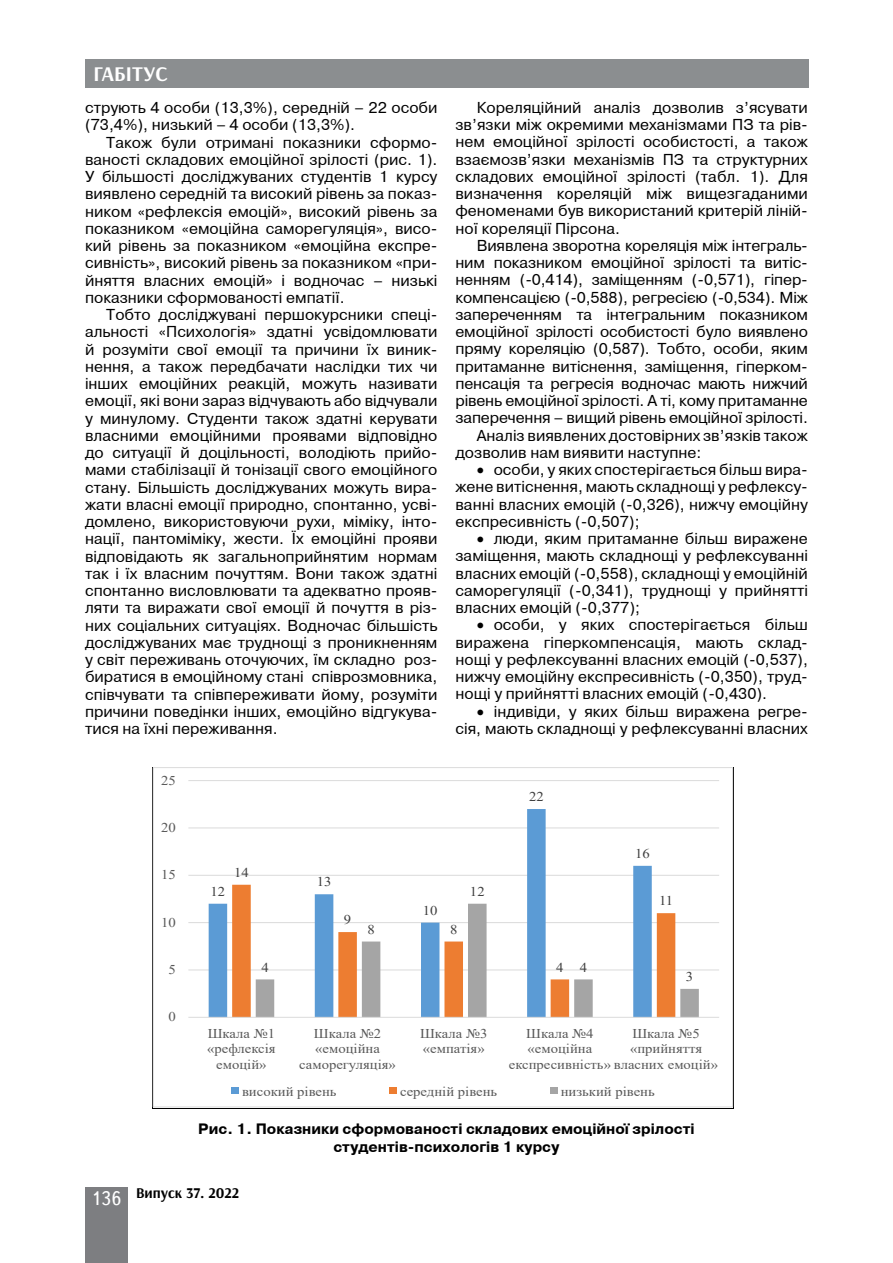
<style>
.page{position:relative;width:893px;height:1263px;background:#fff}
.page>*{position:absolute;margin:0;border:0;box-sizing:border-box;transform-origin:0 0}
.t1{font:700 21px "Arsenal";color:#fff}
.t2{font:15.75px/17.2px "Pragmatica C";color:#000;text-align:justify}
.t3{font:700 15px/17.2px "Pragmatica C";color:#000;text-align:center}
.t4{font:700 15px "Arsenal";color:#000}
.t5{font:13.5px "Times New Roman";color:#595959;scale:1.1 1}
.t6{font:13.35px/15.5px "Times New Roman";color:#595959;text-align:center;scale:1.1 1}
.t7{font:13.35px "Times New Roman";color:#404040;scale:1.1 1}
.s1{font-family:"Ukrainian Text";font-weight:400;font-size:19.5px;color:#fff}
</style>
<div class="page">
<div style="left:85px;top:59px;width:723px;height:29px;background:#8b8e90"></div>
<div style="left:85px;top:1186px;width:43px;height:76px;background:#7d7e81"></div>
<hr style="left:153px;top:768px;width:1px;height:340px;background:#000">
<hr style="left:733px;top:768px;width:1px;height:340px;background:#000">
<hr style="left:153px;top:1108px;width:580px;height:1px;background:#000">
<hr style="left:188px;top:969px;width:531px;height:1px;background:#d9d9d9">
<hr style="left:188px;top:922px;width:531px;height:1px;background:#d9d9d9">
<hr style="left:188px;top:875px;width:531px;height:1px;background:#d9d9d9">
<hr style="left:188px;top:827px;width:531px;height:1px;background:#d9d9d9">
<hr style="left:188px;top:780px;width:531px;height:1px;background:#d9d9d9">
<svg style="left:209px;top:809px;width:443px;height:208px"></svg>
<svg style="left:232px;top:885px;width:420px;height:132px"></svg>
<svg style="left:256px;top:904px;width:443px;height:113px"></svg>
<hr style="left:188px;top:1017px;width:531px;height:1px;background:#d9d9d9">
<div style="left:231px;top:1087px;width:8px;height:7px;background:#5b9bd5"></div>
<div style="left:390px;top:1087px;width:7px;height:7px;background:#ed7d31"></div>
<div style="left:550px;top:1087px;width:7px;height:7px;background:#a5a5a5"></div>
<h1 class="t1" style="left:94px;top:61px;width:76px">ГАБІТУС</h1>
<p class="t2" style="left:85px;top:99px;width:354px">струють 4 особи (13,3%), середній – 22 особи (73,4%), низький – 4 особи (13,3%).</p>
<p class="t2" style="left:85px;top:134px;width:354px;text-indent:21px">Також були отримані показники сформо&shy;ваності складових емоційної зрілості (рис. 1).<br>У більшості досліджуваних студентів 1 курсу виявлено середній та високий рівень за показ&shy;ником «рефлексія емоцій», високий рівень за показником «емоційна саморегуляція», висо&shy;кий рівень за показником «емоційна експре&shy;сивність», високий рівень за показником «при&shy;йняття власних емоцій» і водночас – низькі показники сформованості емпатії.</p>
<p class="t2" style="left:85px;top:306px;width:354px;text-indent:21px">Тобто досліджувані першокурсники спеці&shy;альності «Психологія» здатні усвідомлювати й розуміти свої емоції та причини їх виник&shy;нення, а також передбачати наслідки тих чи інших емоційних реакцій, можуть називати емоції, які вони зараз відчувають або відчували у минулому. Студенти також здатні керувати власними емоційними проявами відповідно до ситуації й доцільності, володіють прийо&shy;мами стабілізації й тонізації свого емоційного стану. Більшість досліджуваних можуть вира&shy;жати власні емоції природно, спонтанно, усві&shy;домлено, використовуючи рухи, міміку, інто&shy;нації, пантоміміку, жести. Їх емоційні прояви відповідають як загальноприйнятим нормам так і їх власним почуттям. Вони також здатні спонтанно висловлювати та адекватно прояв&shy;ляти та виражати свої емоції й почуття в різ&shy;них соціальних ситуаціях. Водночас більшість досліджуваних має труднощі з проникненням у світ переживань оточуючих, їм складно роз&shy;биратися в емоційному стані співрозмовника, співчувати та співпереживати йому, розуміти причини поведінки інших, емоційно відгукува&shy;тися на їхні переживання.</p>
<p class="t2" style="left:455px;top:99px;width:354px;text-indent:21px">Кореляційний аналіз дозволив з’ясувати зв’язки між окремими механізмами ПЗ та рів&shy;нем емоційної зрілості особистості, а також взаємозв’язки механізмів ПЗ та структурних складових емоційної зрілості (табл. 1). Для визначення кореляцій між вищезгаданими феноменами був використаний критерій ліній&shy;ної кореляції Пірсона.</p>
<p class="t2" style="left:477px;top:237px;width:333px">Виявлена зворотна кореляція між інтеграль-</p>
<p class="t2" style="left:455px;top:254px;width:354px">ним показником емоційної зрілості та витіс-</p>
<p class="t2" style="left:455px;top:272px;width:354px">ненням (-0,414), заміщенням (-0,571), гіпер-</p>
<p class="t2" style="left:455px;top:289px;width:354px">компенсацією (-0,588), регресією (-0,534). Між</p>
<p class="t2" style="left:455px;top:306px;width:354px">запереченням та інтегральним показником</p>
<p class="t2" style="left:455px;top:323px;width:354px">емоційної зрілості особистості було виявлено</p>
<p class="t2" style="left:455px;top:341px;width:354px">пряму кореляцію (0,587). Тобто, особи, яким</p>
<p class="t2" style="left:455px;top:358px;width:354px">притаманне витіснення, заміщення, гіперком-</p>
<p class="t2" style="left:455px;top:375px;width:354px">пенсація та регресія водночас мають нижчий</p>
<p class="t2" style="left:455px;top:392px;width:354px">рівень емоційної зрілості. А ті, кому притаманне</p>
<p class="t2" style="left:455px;top:410px;width:354px">заперечення – вищий рівень емоційної зрілості.</p>
<p class="t2" style="left:477px;top:427px;width:333px">Аналіз виявлених достовірних зв’язків також</p>
<p class="t2" style="left:455px;top:444px;width:247px">дозволив нам виявити наступне:</p>
<p class="t2" style="left:455px;top:461px;width:354px;text-indent:21px">• особи, у яких спостерігається більш вира&shy;жене витіснення, мають складнощі у рефлексу&shy;ванні власних емоцій (-0,326), нижчу емоційну експресивність (-0,507);</p>
<p class="t2" style="left:455px;top:530px;width:354px;text-indent:21px">• люди, яким притаманне більш виражене заміщення, мають складнощі у рефлексуванні власних емоцій (-0,558), складнощі у емоційній саморегуляції (-0,341), труднощі у прийнятті власних емоцій (-0,377);</p>
<p class="t2" style="left:455px;top:617px;width:354px;text-indent:21px">• особи, у яких спостерігається більш виражена гіперкомпенсація, мають склад&shy;нощі у рефлексуванні власних емоцій (-0,537), нижчу емоційну експресивність (-0,350), труд&shy;нощі у прийнятті власних емоцій (-0,430).</p>
<p class="t2" style="left:455px;top:703px;width:354px;text-align:right">• індивіди, у яких більш виражена регре&shy;сія, мають складнощі у рефлексуванні власних</p>
<p class="t6" style="left:161px;top:772px;width:15px">25</p>
<p class="t6" style="left:161px;top:819px;width:15px">20</p>
<p class="t6" style="left:161px;top:867px;width:15px">15</p>
<p class="t6" style="left:161px;top:914px;width:15px">10</p>
<p class="t5" style="left:169px;top:960px;width:8px">5</p>
<p class="t6" style="left:169px;top:1009px;width:8px">0</p>
<p class="t7" style="left:211px;top:882px;width:15px">12</p>
<p class="t7" style="left:234px;top:863px;width:15px">14</p>
<p class="t7" style="left:261px;top:958px;width:8px">4</p>
<p class="t7" style="left:317px;top:872px;width:15px">13</p>
<p class="t7" style="left:344px;top:910px;width:8px">9</p>
<p class="t7" style="left:367px;top:920px;width:8px">8</p>
<p class="t7" style="left:423px;top:901px;width:15px">10</p>
<p class="t7" style="left:450px;top:920px;width:8px">8</p>
<p class="t7" style="left:470px;top:882px;width:15px">12</p>
<p class="t7" style="left:529px;top:787px;width:15px">22</p>
<p class="t7" style="left:556px;top:958px;width:8px">4</p>
<p class="t7" style="left:580px;top:958px;width:8px">4</p>
<p class="t7" style="left:635px;top:844px;width:15px">16</p>
<p class="t7" style="left:659px;top:891px;width:14px">11</p>
<p class="t7" style="left:686px;top:967px;width:8px">3</p>
<p class="t6" style="left:207px;top:1025px;width:64px">Шкала №1 «рефлексія емоцій»</p>
<p class="t6" style="left:299px;top:1025px;width:89px">Шкала №2 «емоційна саморегуляція»</p>
<p class="t6" style="left:420px;top:1025px;width:63px;text-align:left">Шкала №3 «емпатія»</p>
<p class="t6" style="left:526px;top:1025px;width:63px">Шкала №4</p>
<p class="t6" style="left:630px;top:1025px;width:67px;text-align:left">Шкала №5 «прийняття</p>
<p class="t6" style="left:527px;top:1041px;width:60px">«емоційна</p>
<p class="t6" style="left:509px;top:1056px;width:192px">експресивність» власних емоцій»</p>
<p class="t6" style="left:242px;top:1083px;width:87px">високий рівень</p>
<p class="t6" style="left:400px;top:1083px;width:90px">середній рівень</p>
<p class="t6" style="left:561px;top:1083px;width:87px">низький рівень</p>
<p class="t3" style="left:198px;top:1121px;width:498px">Рис. 1. Показники сформованості складових емоційної зрілості студентів-психологів 1 курсу</p>
<p class="t4" style="left:91px;top:1183px;width:149px"><span class="s1">136</span> Випуск 37. 2022</p>
</div>
